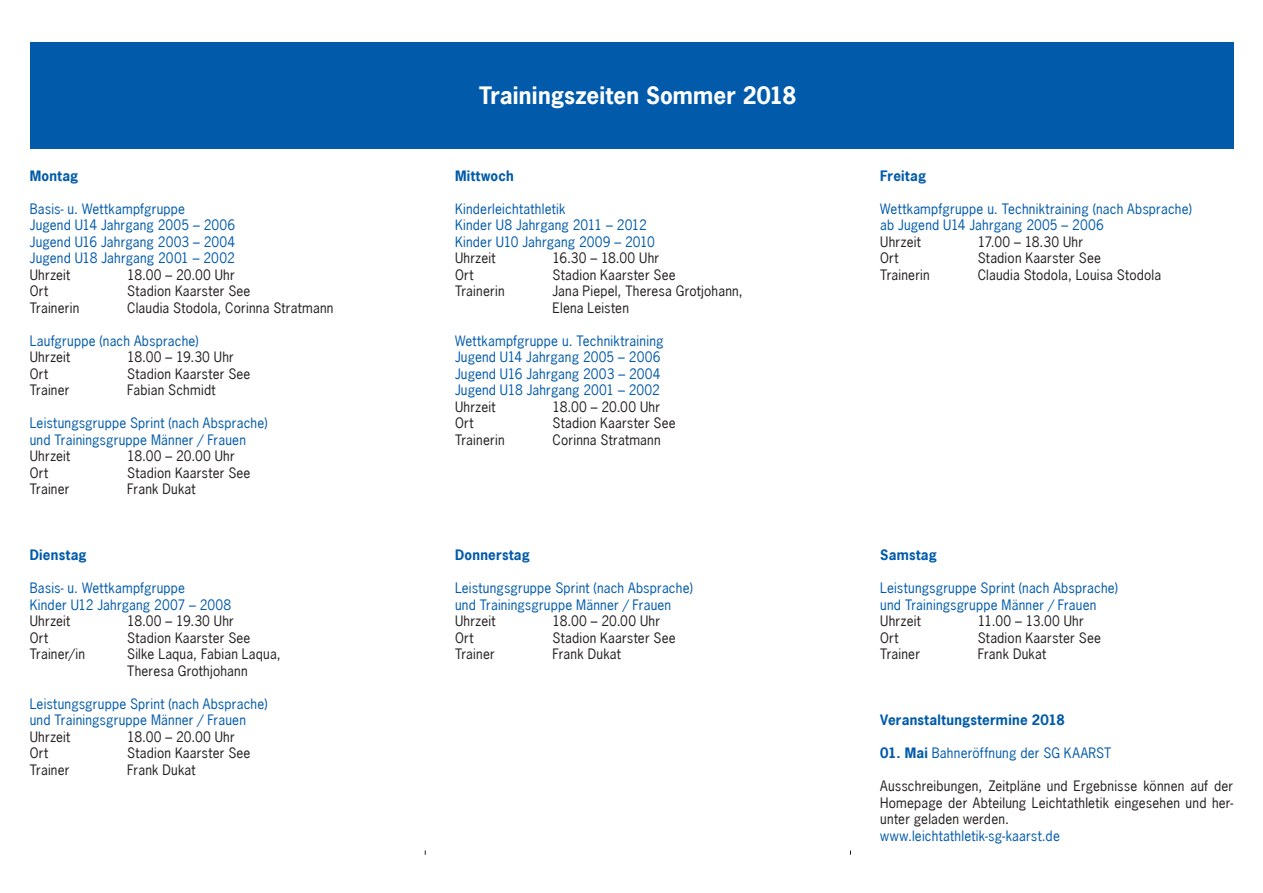
<style>
.page{position:relative;width:1263px;height:893px;background:#fff}
.page>*{position:absolute;margin:0;border:0;box-sizing:border-box;transform-origin:0 0}
.t1{font:700 22.5px "News Gothic LT";letter-spacing:.005em;color:#fff}
.t2{font:13.5px/16.5px "News Gothic LT";letter-spacing:.015em;color:#015aaa}
.t3{font:13.5px/16.5px "News Gothic LT";letter-spacing:.015em;color:#231f20}
.t4{font:700 13.5px "News Gothic LT";letter-spacing:.02em;color:#015aaa}
.s1{color:#231f20}
.s2{font-weight:700}
</style>
<div class="page">
<div style="left:30px;top:43px;width:1203px;height:106px;background:#015aaa"></div>
<p class="t4" style="left:30px;top:167px;width:50px">Montag</p>
<p class="t2" style="left:30px;top:200px;width:207px">Basis- u. Wettkampfgruppe<br>Jugend U14 Jahrgang 2005 – 2006</p>
<p class="t2" style="left:30px;top:233px;width:207px">Jugend U16 Jahrgang 2003 – 2004</p>
<p class="t2" style="left:30px;top:250px;width:207px">Jugend U18 Jahrgang 2001 – 2002<br><span class="s1">Uhrzeit</span></p>
<p class="t3" style="left:127px;top:266px;width:109px">18.00 – 20.00 Uhr</p>
<p class="t3" style="left:30px;top:283px;width:20px">Ort</p>
<p class="t3" style="left:127px;top:283px;width:125px">Stadion Kaarster See</p>
<p class="t3" style="left:30px;top:299px;width:51px">Trainerin</p>
<p class="t3" style="left:127px;top:299px;width:208px">Claudia Stodola, Corinna Stratmann</p>
<p class="t2" style="left:30px;top:332px;width:171px">Laufgruppe (nach Absprache)</p>
<p class="t3" style="left:30px;top:349px;width:42px">Uhrzeit</p>
<p class="t3" style="left:127px;top:349px;width:108px">18.00 – 19.30 Uhr</p>
<p class="t3" style="left:30px;top:365px;width:20px">Ort</p>
<p class="t3" style="left:127px;top:365px;width:125px">Stadion Kaarster See</p>
<p class="t3" style="left:30px;top:382px;width:41px">Trainer</p>
<p class="t3" style="left:127px;top:382px;width:90px">Fabian Schmidt</p>
<p class="t2" style="left:30px;top:415px;width:239px">Leistungsgruppe Sprint (nach Absprache)</p>
<p class="t2" style="left:30px;top:431px;width:218px">und Trainingsgruppe Männer / Frauen<br><span class="s1">Uhrzeit</span></p>
<p class="t3" style="left:127px;top:448px;width:109px">18.00 – 20.00 Uhr</p>
<p class="t3" style="left:30px;top:464px;width:20px">Ort</p>
<p class="t3" style="left:127px;top:464px;width:125px">Stadion Kaarster See</p>
<p class="t3" style="left:30px;top:481px;width:41px">Trainer</p>
<p class="t3" style="left:127px;top:481px;width:70px">Frank Dukat</p>
<p class="t4" style="left:30px;top:546px;width:58px">Dienstag</p>
<p class="t2" style="left:30px;top:580px;width:157px">Basis- u. Wettkampfgruppe</p>
<p class="t2" style="left:30px;top:596px;width:203px">Kinder U12 Jahrgang 2007 – 2008<br><span class="s1">Uhrzeit</span></p>
<p class="t3" style="left:127px;top:613px;width:108px">18.00 – 19.30 Uhr</p>
<p class="t3" style="left:30px;top:629px;width:20px">Ort</p>
<p class="t3" style="left:127px;top:629px;width:125px">Stadion Kaarster See</p>
<p class="t3" style="left:30px;top:646px;width:57px">Trainer/in</p>
<p class="t3" style="left:127px;top:646px;width:155px">Silke Laqua, Fabian Laqua,<br>Theresa Grothjohann</p>
<p class="t2" style="left:30px;top:695px;width:239px">Leistungsgruppe Sprint (nach Absprache)</p>
<p class="t2" style="left:30px;top:712px;width:218px">und Trainingsgruppe Männer / Frauen<br><span class="s1">Uhrzeit</span></p>
<p class="t3" style="left:127px;top:728px;width:109px">18.00 – 20.00 Uhr</p>
<p class="t3" style="left:30px;top:745px;width:20px">Ort</p>
<p class="t3" style="left:127px;top:745px;width:125px">Stadion Kaarster See</p>
<p class="t3" style="left:30px;top:761px;width:41px">Trainer</p>
<p class="t3" style="left:127px;top:761px;width:70px">Frank Dukat</p>
<p class="t1" style="left:479px;top:81px;width:319px">Trainingszeiten Sommer 2018</p>
<p class="t4" style="left:455px;top:167px;width:60px">Mittwoch</p>
<p class="t2" style="left:455px;top:200px;width:112px">Kinderleichtathletik</p>
<p class="t2" style="left:455px;top:217px;width:193px">Kinder U8 Jahrgang 2011 – 2012</p>
<p class="t2" style="left:455px;top:233px;width:201px">Kinder U10 Jahrgang 2009 – 2010<br><span class="s1">Uhrzeit</span></p>
<p class="t3" style="left:552px;top:250px;width:108px">16.30 – 18.00 Uhr</p>
<p class="t3" style="left:455px;top:266px;width:20px">Ort</p>
<p class="t3" style="left:552px;top:266px;width:125px">Stadion Kaarster See</p>
<p class="t3" style="left:455px;top:283px;width:51px">Trainerin</p>
<p class="t3" style="left:552px;top:283px;width:192px">Jana Piepel, Theresa Grotjohann,<br>Elena Leisten</p>
<p class="t2" style="left:455px;top:332px;width:210px">Wettkampfgruppe u. Techniktraining</p>
<p class="t2" style="left:455px;top:349px;width:207px">Jugend U14 Jahrgang 2005 – 2006</p>
<p class="t2" style="left:455px;top:365px;width:207px">Jugend U16 Jahrgang 2003 – 2004</p>
<p class="t2" style="left:455px;top:382px;width:207px">Jugend U18 Jahrgang 2001 – 2002<br><span class="s1">Uhrzeit</span></p>
<p class="t3" style="left:552px;top:398px;width:109px">18.00 – 20.00 Uhr</p>
<p class="t3" style="left:455px;top:415px;width:20px">Ort</p>
<p class="t3" style="left:552px;top:415px;width:125px">Stadion Kaarster See</p>
<p class="t3" style="left:455px;top:431px;width:51px">Trainerin</p>
<p class="t3" style="left:552px;top:431px;width:110px">Corinna Stratmann</p>
<p class="t4" style="left:455px;top:546px;width:76px">Donnerstag</p>
<p class="t2" style="left:455px;top:580px;width:239px">Leistungsgruppe Sprint (nach Absprache)</p>
<p class="t2" style="left:455px;top:596px;width:218px">und Trainingsgruppe Männer / Frauen<br><span class="s1">Uhrzeit</span></p>
<p class="t3" style="left:552px;top:613px;width:109px">18.00 – 20.00 Uhr</p>
<p class="t3" style="left:455px;top:629px;width:20px">Ort</p>
<p class="t3" style="left:552px;top:629px;width:125px">Stadion Kaarster See</p>
<p class="t3" style="left:455px;top:646px;width:41px">Trainer</p>
<p class="t3" style="left:552px;top:646px;width:70px">Frank Dukat</p>
<p class="t4" style="left:880px;top:167px;width:47px">Freitag</p>
<p class="t2" style="left:880px;top:200px;width:313px">Wettkampfgruppe u. Techniktraining (nach Absprache)</p>
<p class="t2" style="left:880px;top:217px;width:225px">ab Jugend U14 Jahrgang 2005 – 2006<br><span class="s1">Uhrzeit</span></p>
<p class="t3" style="left:978px;top:233px;width:107px">17.00 – 18.30 Uhr</p>
<p class="t3" style="left:880px;top:250px;width:20px">Ort</p>
<p class="t3" style="left:978px;top:250px;width:125px">Stadion Kaarster See</p>
<p class="t3" style="left:880px;top:266px;width:51px">Trainerin</p>
<p class="t3" style="left:978px;top:266px;width:185px">Claudia Stodola, Louisa Stodola</p>
<p class="t4" style="left:880px;top:546px;width:58px">Samstag</p>
<p class="t2" style="left:880px;top:580px;width:239px">Leistungsgruppe Sprint (nach Absprache)</p>
<p class="t2" style="left:880px;top:596px;width:218px">und Trainingsgruppe Männer / Frauen<br><span class="s1">Uhrzeit</span></p>
<p class="t3" style="left:978px;top:613px;width:108px">11.00 – 13.00 Uhr</p>
<p class="t3" style="left:880px;top:629px;width:20px">Ort</p>
<p class="t3" style="left:978px;top:629px;width:125px">Stadion Kaarster See</p>
<p class="t3" style="left:880px;top:646px;width:41px">Trainer</p>
<p class="t3" style="left:978px;top:646px;width:70px">Frank Dukat</p>
<p class="t4" style="left:880px;top:711px;width:186px">Veranstaltungstermine 2018</p>
<p class="t2" style="left:880px;top:745px;width:233px"><span class="s2">01. Mai</span> Bahneröffnung der SG KAARST</p>
<p class="t3" style="left:880px;top:778px;width:354px;text-align:justify">Ausschreibungen, Zeitpläne und Ergebnisse können auf der Homepage der Abteilung Leichtathletik eingesehen und her&shy;unter geladen werden.</p>
<p class="t2" style="left:880px;top:827px;width:181px">www.leichtathletik-sg-kaarst.de</p>
</div>
